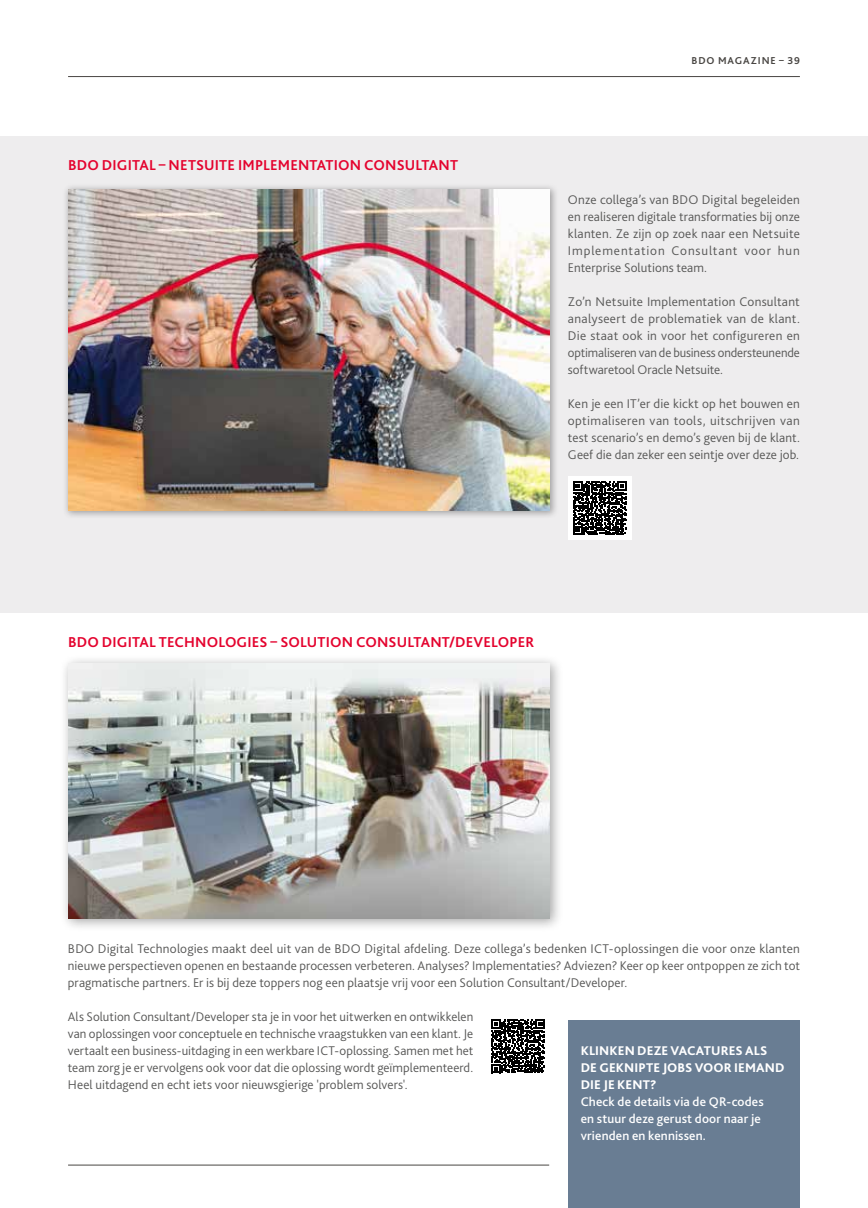
<style>
.page{position:relative;width:868px;height:1208px;background:#fff}
.page>*{position:absolute;margin:0;border:0;box-sizing:border-box;transform-origin:0 0}
.t1{font:700 15px "Bliss 2";letter-spacing:.01em;color:#e4032e}
.t2{font:300 13.2px/17px "Bliss 2";letter-spacing:.005em;color:#575756;text-align:justify}
.t3{font:500 13.2px/17px "Bliss 2";letter-spacing:.01em;color:#fff}
.t4{font:800 13.2px/17px "Bliss 2";letter-spacing:.01em;color:#fff}
.t5{font:700 10.5px "Bliss 2";letter-spacing:.085em;color:#494643}
</style>
<div class="page">
<div style="left:0;top:136px;width:867px;height:476px;background:#eeedee"></div>
<div style="left:62px;top:184px;width:496px;height:335px;background:#000;opacity:.35"></div>
<img style="left:68px;top:189px;width:482px;height:321px">
<div style="left:60px;top:655px;width:503px;height:277px;background:#000;opacity:.35"></div>
<img style="left:69px;top:663px;width:481px;height:255px">
<div style="left:568px;top:476px;width:63px;height:64px;background:#fff"></div>
<svg style="left:573px;top:481px;width:53px;height:54px"></svg>
<svg style="left:491px;top:1019px;width:53px;height:54px"></svg>
<div style="left:568px;top:1020px;width:231px;height:188px;background:#697d93"></div>
<hr style="left:68px;top:76px;width:731px;height:1px;background:#494643">
<hr style="left:68px;top:1164px;width:481px;height:1px;background:#494643">
<p class="t1" style="left:68px;top:156px;width:391px">BDO DIGITAL – NETSUITE IMPLEMENTATION CONSULTANT</p>
<p class="t5" style="left:691px;top:54px;width:110px">BDO MAGAZINE – 39</p>
<p class="t2" style="left:568px;top:191px;width:233px">Onze collega’s van BDO Digital begeleiden en realiseren digitale transformaties bij onze klanten. Ze zijn op zoek naar een Netsuite Implementation Consultant voor hun Enterprise Solutions team.</p>
<p class="t2" style="left:568px;top:293px;width:233px">Zo’n Netsuite Implementation Consultant analyseert de problematiek van de klant.<br>Die staat ook in voor het configureren en optimaliseren van de business ondersteunende softwaretool Oracle Netsuite.</p>
<p class="t2" style="left:568px;top:395px;width:233px">Ken je een IT’er die kickt op het bouwen en optimaliseren van tools, uitschrijven van test scenario’s en demo’s geven bij de klant.<br>Geef die dan zeker een seintje over deze job.</p>
<p class="t1" style="left:68px;top:632px;width:467px">BDO DIGITAL TECHNOLOGIES – SOLUTION CONSULTANT/DEVELOPER</p>
<p class="t2" style="left:68px;top:939px;width:733px">BDO Digital Technologies maakt deel uit van de BDO Digital afdeling. Deze collega’s bedenken ICT-oplossingen die voor onze klanten nieuwe perspectieven openen en bestaande processen verbeteren. Analyses? Implementaties? Adviezen? Keer op keer ontpoppen ze zich tot pragmatische partners. Er is bij deze toppers nog een plaatsje vrij voor een Solution Consultant/Developer.</p>
<p class="t2" style="left:68px;top:1007px;width:407px">Als Solution Consultant/Developer sta je in voor het uitwerken en ontwikkelen van oplossingen voor conceptuele en technische vraagstukken van een klant. Je vertaalt een business-uitdaging in een werkbare ICT-oplossing. Samen met het team zorg je er vervolgens ook voor dat die oplossing wordt geïmplementeerd.<br>Heel uitdagend en echt iets voor nieuwsgierige 'problem solvers'.</p>
<p class="t4" style="left:580px;top:1041px;width:205px">KLINKEN DEZE VACATURES ALS<br>DE GEKNIPTE JOBS VOOR IEMAND<br>DIE JE KENT?</p>
<p class="t3" style="left:580px;top:1092px;width:184px">Check de details via de QR-codes en stuur deze gerust door naar je vrienden en kennissen.</p>
</div>
